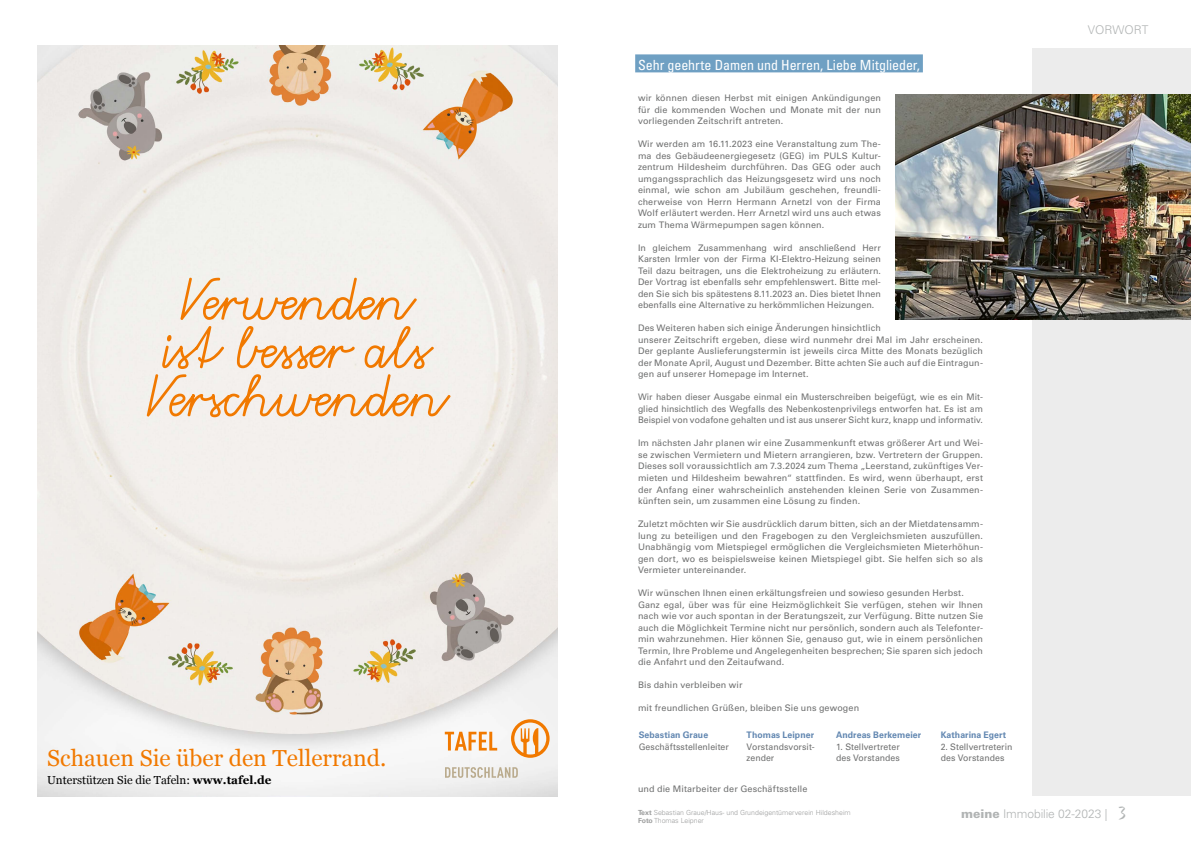
<style>
.page{position:relative;width:1191px;height:842px;background:#fff}
.page>*{position:absolute;margin:0;border:0;box-sizing:border-box;transform-origin:0 0}
.t1{font:23.2px "Georgia";color:#f17900}
.t2{font:condensed 14px "Univers LT Std";letter-spacing:-.005em;color:#fff}
.t3{font:300 12px "Univers LT Std";letter-spacing:-.005em;color:#b1b4b4}
.t4{font:11.6px "Georgia";color:#000}
.t5{font:9px/11.5px "Univers LT Std";letter-spacing:.01em;color:#6f7070;text-align:justify}
.t6{font:700 9px "Univers LT Std";letter-spacing:.005em;color:#6287b1}
.t7{font:300 7px/8.4px "Univers LT Std";color:#9d9e9e}
.s1{font-weight:700}
.s2{font-weight:900}
.s3{font-family:"Bette ITC Std";font-weight:400;font-size:20px}
</style>
<div class="page">
<div style="left:1032px;top:48px;width:159px;height:747px;background:#ececec"></div>
<div style="left:635px;top:54px;width:288px;height:18px;background:#6fa0c3"></div>
<img style="left:895px;top:95px;width:296px;height:224px">
<img style="left:38px;top:46px;width:520px;height:750px">
<svg style="left:147px;top:326px;width:303px;height:91px;background:#f2dac2"></svg>
<svg style="left:180px;top:278px;width:237px;height:42px;background:#f2d8bd"></svg>
<svg style="left:445px;top:732px;width:52px;height:18px"></svg>
<svg style="left:511px;top:719px;width:38px;height:39px"></svg>
<svg style="left:445px;top:767px;width:73px;height:11px"></svg>
<h2 class="t2" style="left:638px;top:56px;width:283px">Sehr geehrte Damen und Herren, Liebe Mitglieder,</h2>
<p class="t5" style="left:638px;top:93px;width:244px">wir können diesen Herbst mit einigen Ankündigungen für die kommenden Wochen und Monate mit der nun vorliegenden Zeitschrift antreten.</p>
<p class="t5" style="left:638px;top:139px;width:244px">Wir werden am 16.11.2023 eine Veranstaltung zum The&shy;ma des Gebäudeenergiegesetz (GEG) im PULS Kultur&shy;zentrum Hildesheim durchführen. Das GEG oder auch umgangssprachlich das Heizungsgesetz wird uns noch einmal, wie schon am Jubiläum geschehen, freundli&shy;cherweise von Herrn Hermann Arnetzl von der Firma Wolf erläutert werden. Herr Arnetzl wird uns auch etwas zum Thema Wärmepumpen sagen können.</p>
<p class="t5" style="left:638px;top:242px;width:244px">In gleichem Zusammenhang wird anschließend Herr Karsten Irmler von der Firma KI-Elektro-Heizung seinen Teil dazu beitragen, uns die Elektroheizung zu erläutern.<br>Der Vortrag ist ebenfalls sehr empfehlenswert. Bitte mel&shy;den Sie sich bis spätestens 8.11.2023 an. Dies bietet Ihnen ebenfalls eine Alternative zu herkömmlichen Heizungen.</p>
<p class="t5" style="left:638px;top:323px;width:346px;text-align:left">Des Weiteren haben sich einige Änderungen hinsichtlich<br>unserer Zeitschrift ergeben, diese wird nunmehr drei Mal im Jahr erscheinen.<br>Der geplante Auslieferungstermin ist jeweils circa Mitte des Monats bezüglich der Monate April, August und Dezember. Bitte achten Sie auch auf die Eintragun&shy;gen auf unserer Homepage im Internet.</p>
<p class="t5" style="left:638px;top:392px;width:346px">Wir haben dieser Ausgabe einmal ein Musterschreiben beigefügt, wie es ein Mit&shy;glied hinsichtlich des Wegfalls des Nebenkostenprivilegs entworfen hat. Es ist am Beispiel von vodafone gehalten und ist aus unserer Sicht kurz, knapp und informativ.</p>
<p class="t5" style="left:638px;top:438px;width:346px">Im nächsten Jahr planen wir eine Zusammenkunft etwas größerer Art und Wei&shy;se zwischen Vermietern und Mietern arrangieren, bzw. Vertretern der Gruppen.<br>Dieses soll voraussichtlich am 7.3.2024 zum Thema „Leerstand, zukünftiges Ver&shy;mieten und Hildesheim bewahren“ stattfinden. Es wird, wenn überhaupt, erst der Anfang einer wahrscheinlich anstehenden kleinen Serie von Zusammen&shy;künften sein, um zusammen eine Lösung zu finden.</p>
<p class="t5" style="left:638px;top:518px;width:346px">Zuletzt möchten wir Sie ausdrücklich darum bitten, sich an der Mietdatensamm&shy;lung zu beteiligen und den Fragebogen zu den Vergleichsmieten auszufüllen.<br>Unabhängig vom Mietspiegel ermöglichen die Vergleichsmieten Mieterhöhun&shy;gen dort, wo es beispielsweise keinen Mietspiegel gibt. Sie helfen sich so als Vermieter untereinander.</p>
<p class="t5" style="left:638px;top:587px;width:346px;text-align:left">Wir wünschen Ihnen einen erkältungsfreien und sowieso gesunden Herbst.<br>Ganz egal, über was für eine Heizmöglichkeit Sie verfügen, stehen wir Ihnen nach wie vor auch spontan in der Beratungszeit, zur Verfügung. Bitte nutzen Sie auch die Möglichkeit Termine nicht nur persönlich, sondern auch als Telefonter&shy;min wahrzunehmen. Hier können Sie, genauso gut, wie in einem persönlichen Termin, Ihre Probleme und Angelegenheiten besprechen; Sie sparen sich jedoch die Anfahrt und den Zeitaufwand.</p>
<p class="t5" style="left:638px;top:679px;width:106px">Bis dahin verbleiben wir</p>
<p class="t5" style="left:638px;top:702px;width:223px">mit freundlichen Grüßen, bleiben Sie uns gewogen</p>
<p class="t6" style="left:639px;top:729px;width:71px">Sebastian Graue</p>
<p class="t5" style="left:639px;top:741px;width:92px">Geschäftsstellenleiter</p>
<p class="t6" style="left:746px;top:729px;width:69px">Thomas Leipner</p>
<p class="t5" style="left:746px;top:741px;width:70px">Vorstandsvorsit&shy;zender</p>
<p class="t6" style="left:836px;top:729px;width:87px">Andreas Berkemeier</p>
<p class="t5" style="left:836px;top:741px;width:65px">1. Stellvertreter des Vorstandes</p>
<p class="t6" style="left:940px;top:729px;width:67px">Katharina Egert</p>
<p class="t5" style="left:940px;top:741px;width:73px">2. Stellvertreterin</p>
<h1 class="t1" style="left:47px;top:741px;width:341px">Schauen Sie über den Tellerrand.</h1>
<p class="t5" style="left:940px;top:752px;width:65px">des Vorstandes</p>
<p class="t4" style="left:47px;top:771px;width:226px">Unterstützen Sie die Tafeln: <span class="s1">www.tafel.de</span></p>
<p class="t5" style="left:638px;top:783px;width:171px">und die Mitarbeiter der Geschäftsstelle</p>
<h3 class="t3" style="left:1088px;top:22px;width:62px">VORWORT</h3>
<p class="t7" style="left:638px;top:808px;width:214px"><span class="s1">Text</span> Sebastian Graue/Haus- und Grundeigentümerverein Hildesheim<br><span class="s1">Foto</span> Thomas Leipner</p>
<h3 class="t3" style="left:961px;top:807px;width:167px"><span class="s2">meine</span> Immobilie 02-2023 | <span class="s3">3</span></h3>
</div>
